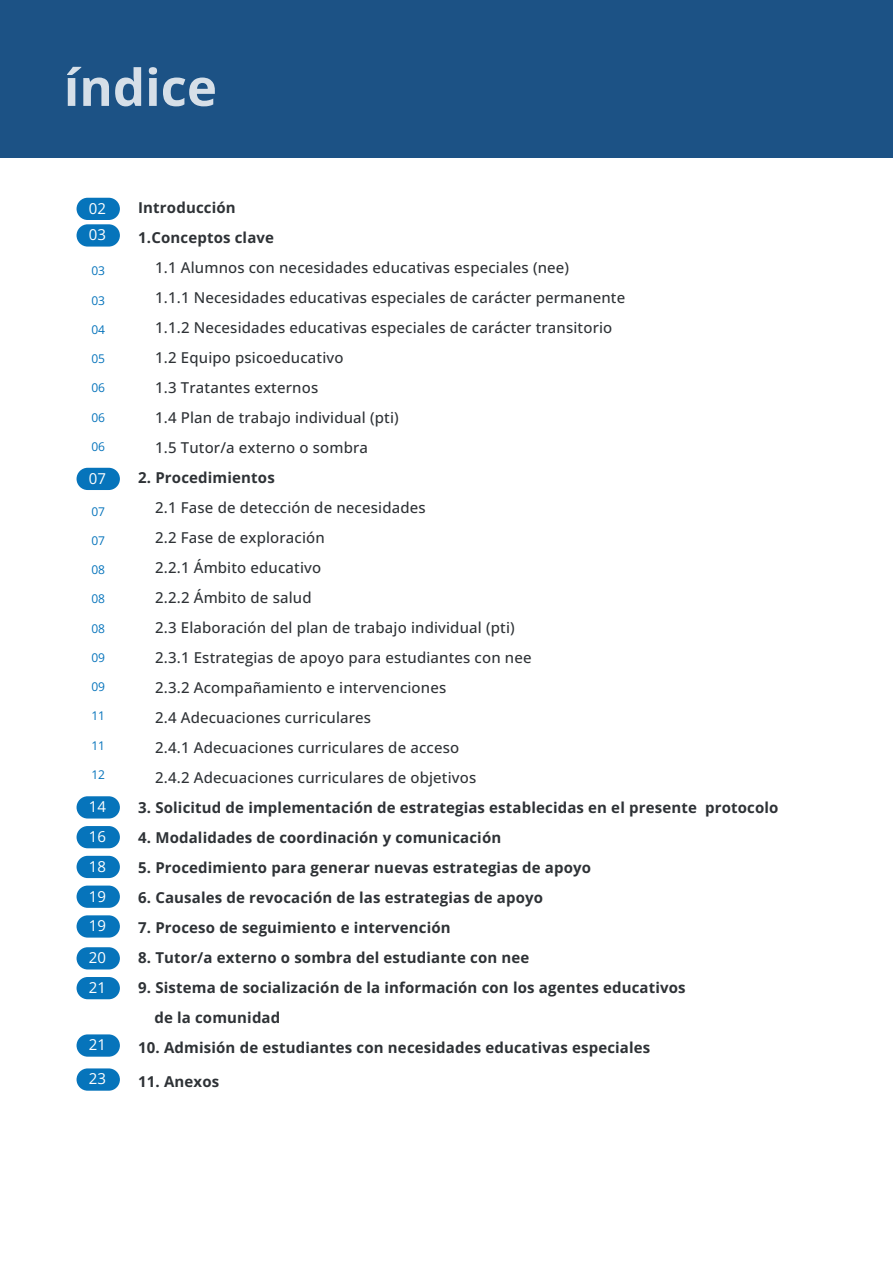
<style>
.page{position:relative;width:893px;height:1263px;background:#fff}
.page>*{position:absolute;margin:0;border:0;box-sizing:border-box;transform-origin:0 0}
.t1{font:700 51px "Open Sans";color:#fff}
.t2{font:500 15px "Open Sans";letter-spacing:.01em;color:#2e3236}
.t3{font:700 15px "Open Sans";letter-spacing:.01em;color:#2e3236}
.bullet_numeros{font:15px "Open Sans";color:#fff}
.bullet_numeros-2{font:12px "Open Sans";color:#0573bb}
</style>
<div class="page">
<div style="left:77px;top:198px;width:43px;height:22px;background:#0674bb;border-radius:11px"></div>
<div style="left:77px;top:224px;width:43px;height:23px;background:#0674bb;border-radius:11px"></div>
<div style="left:77px;top:468px;width:43px;height:22px;background:#0674bb;border-radius:11px"></div>
<div style="left:77px;top:796px;width:43px;height:22px;background:#0674bb;border-radius:11px"></div>
<div style="left:77px;top:826px;width:43px;height:22px;background:#0674bb;border-radius:11px"></div>
<div style="left:77px;top:856px;width:43px;height:22px;background:#0674bb;border-radius:11px"></div>
<div style="left:77px;top:885px;width:43px;height:23px;background:#0674bb;border-radius:11px"></div>
<div style="left:77px;top:915px;width:43px;height:22px;background:#0674bb;border-radius:11px"></div>
<div style="left:77px;top:947px;width:43px;height:22px;background:#0674bb;border-radius:11px"></div>
<div style="left:77px;top:977px;width:43px;height:22px;background:#0674bb;border-radius:11px"></div>
<div style="left:77px;top:1034px;width:43px;height:23px;background:#0674bb;border-radius:11px"></div>
<div style="left:77px;top:1068px;width:43px;height:23px;background:#0674bb;border-radius:11px"></div>
<div style="left:0;top:0;width:893px;height:157px;background:#1c5285"></div>
<h1 class="t1" style="left:64px;top:51px;width:155px">índice</h1>
<p class="bullet_numeros" style="left:89px;top:198px;width:19px">02</p>
<p class="bullet_numeros" style="left:89px;top:225px;width:19px">03</p>
<p class="bullet_numeros-2" style="left:91px;top:263px;width:15px">03</p>
<p class="bullet_numeros-2" style="left:91px;top:292px;width:15px">03</p>
<p class="bullet_numeros-2" style="left:91px;top:321px;width:15px">04</p>
<p class="bullet_numeros-2" style="left:91px;top:350px;width:15px">05</p>
<p class="bullet_numeros-2" style="left:91px;top:380px;width:15px">06</p>
<p class="bullet_numeros-2" style="left:91px;top:409px;width:15px">06</p>
<p class="bullet_numeros-2" style="left:91px;top:438px;width:15px">06</p>
<p class="bullet_numeros" style="left:89px;top:468px;width:19px">07</p>
<p class="bullet_numeros-2" style="left:91px;top:503px;width:15px">07</p>
<p class="bullet_numeros-2" style="left:91px;top:532px;width:15px">07</p>
<p class="bullet_numeros-2" style="left:91px;top:561px;width:15px">08</p>
<p class="bullet_numeros-2" style="left:91px;top:591px;width:15px">08</p>
<p class="bullet_numeros-2" style="left:91px;top:620px;width:15px">08</p>
<p class="bullet_numeros-2" style="left:91px;top:649px;width:15px">09</p>
<p class="bullet_numeros-2" style="left:91px;top:678px;width:15px">09</p>
<p class="bullet_numeros-2" style="left:91px;top:708px;width:15px">11</p>
<p class="bullet_numeros-2" style="left:91px;top:737px;width:15px">11</p>
<p class="bullet_numeros-2" style="left:91px;top:766px;width:15px">12</p>
<p class="bullet_numeros" style="left:89px;top:796px;width:19px">14</p>
<p class="bullet_numeros" style="left:89px;top:826px;width:19px">16</p>
<p class="bullet_numeros" style="left:89px;top:856px;width:19px">18</p>
<p class="bullet_numeros" style="left:89px;top:886px;width:19px">19</p>
<p class="bullet_numeros" style="left:89px;top:916px;width:19px">19</p>
<p class="bullet_numeros" style="left:89px;top:947px;width:19px">20</p>
<p class="bullet_numeros" style="left:89px;top:977px;width:19px">21</p>
<p class="bullet_numeros" style="left:89px;top:1035px;width:19px">21</p>
<p class="bullet_numeros" style="left:89px;top:1069px;width:19px">23</p>
<p class="t3" style="left:138px;top:197px;width:99px">Introducción</p>
<p class="t3" style="left:138px;top:227px;width:137px">1.Conceptos clave</p>
<p class="t2" style="left:155px;top:257px;width:415px">1.1 Alumnos con necesidades educativas especiales (nee)</p>
<p class="t2" style="left:155px;top:287px;width:471px">1.1.1 Necesidades educativas especiales de carácter permanente</p>
<p class="t2" style="left:155px;top:317px;width:459px">1.1.2 Necesidades educativas especiales de carácter transitorio</p>
<p class="t2" style="left:155px;top:347px;width:190px">1.2 Equipo psicoeducativo</p>
<p class="t2" style="left:155px;top:377px;width:165px">1.3 Tratantes externos</p>
<p class="t2" style="left:155px;top:407px;width:245px">1.4 Plan de trabajo individual (pti)</p>
<p class="t2" style="left:155px;top:437px;width:214px">1.5 Tutor/a externo o sombra</p>
<p class="t3" style="left:138px;top:467px;width:138px">2. Procedimientos</p>
<p class="t2" style="left:155px;top:497px;width:272px">2.1 Fase de detección de necesidades</p>
<p class="t2" style="left:155px;top:527px;width:171px">2.2 Fase de exploración</p>
<p class="t2" style="left:155px;top:557px;width:168px">2.2.1 Ámbito educativo</p>
<p class="t2" style="left:155px;top:587px;width:158px">2.2.2 Ámbito de salud</p>
<p class="t2" style="left:155px;top:617px;width:361px">2.3 Elaboración del plan de trabajo individual (pti)</p>
<p class="t2" style="left:155px;top:647px;width:378px">2.3.1 Estrategias de apoyo para estudiantes con nee</p>
<p class="t2" style="left:155px;top:677px;width:293px">2.3.2 Acompañamiento e intervenciones</p>
<p class="t2" style="left:155px;top:707px;width:217px">2.4 Adecuaciones curriculares</p>
<p class="t2" style="left:155px;top:737px;width:305px">2.4.1 Adecuaciones curriculares de acceso</p>
<p class="t2" style="left:155px;top:767px;width:322px">2.4.2 Adecuaciones curriculares de objetivos</p>
<p class="t3" style="left:138px;top:797px;width:642px">3. Solicitud de implementación de estrategias establecidas en el presente protocolo</p>
<p class="t3" style="left:138px;top:827px;width:365px">4. Modalidades de coordinación y comunicación</p>
<p class="t3" style="left:138px;top:857px;width:454px">5. Procedimiento para generar nuevas estrategias de apoyo</p>
<p class="t3" style="left:138px;top:887px;width:406px">6. Causales de revocación de las estrategias de apoyo</p>
<p class="t3" style="left:138px;top:917px;width:314px">7. Proceso de seguimiento e intervención</p>
<p class="t3" style="left:138px;top:947px;width:393px">8. Tutor/a externo o sombra del estudiante con nee</p>
<p class="t3" style="left:138px;top:977px;width:549px">9. Sistema de socialización de la información con los agentes educativos</p>
<p class="t3" style="left:154px;top:1007px;width:127px">de la comunidad</p>
<p class="t3" style="left:138px;top:1037px;width:514px">10. Admisión de estudiantes con necesidades educativas especiales</p>
<p class="t3" style="left:138px;top:1071px;width:83px">11. Anexos</p>
</div>
